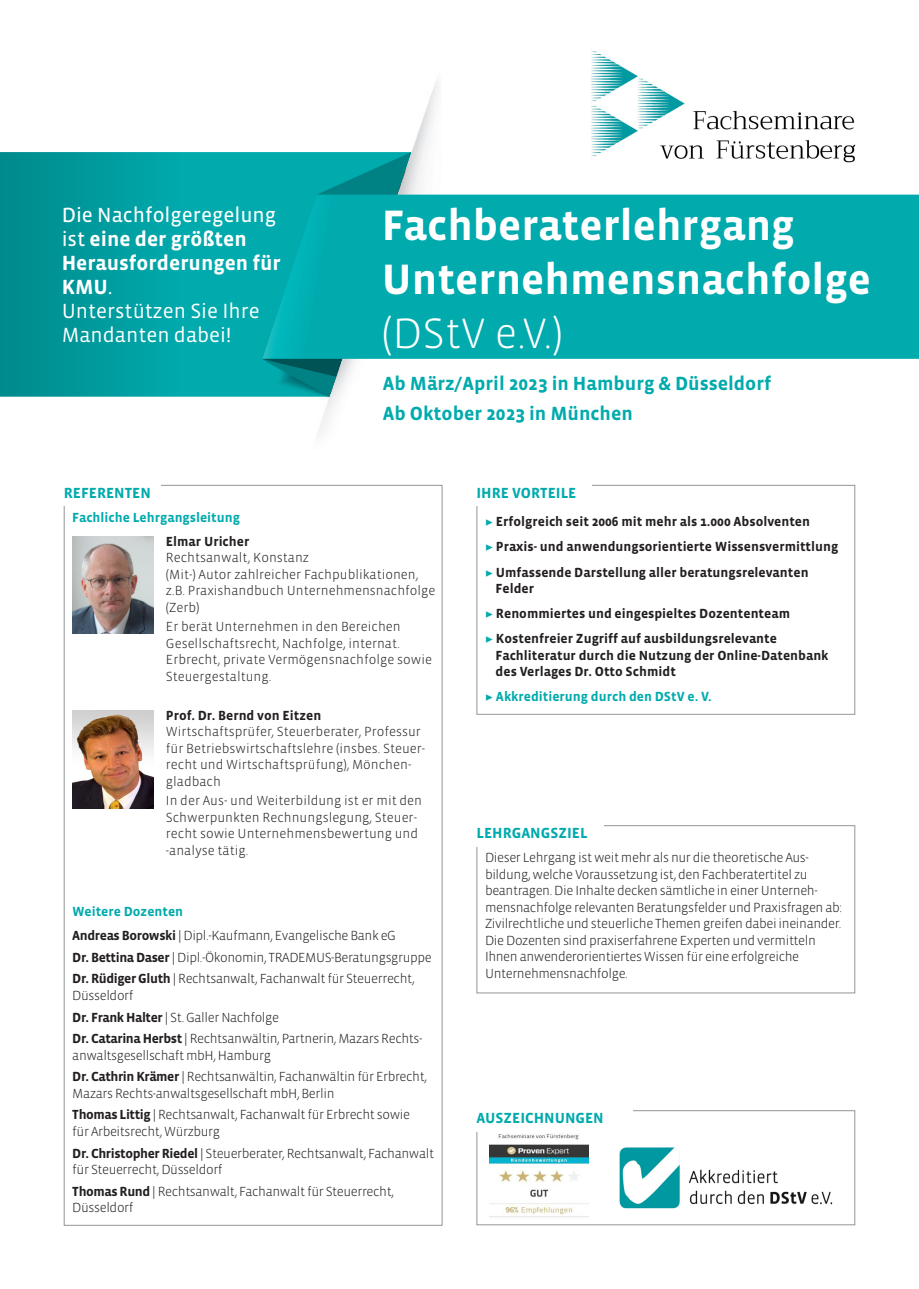
<style>
.page{position:relative;width:919px;height:1289px;background:#fff}
.page>*{position:absolute;margin:0;border:0;box-sizing:border-box;transform-origin:0 0}
.t1{font:700 43.5px/54px "Vista Sans OTCE";color:#fff}
.t2{font:700 21px/24px "Vista Sans OTCE";color:#fff}
.t3{font:700 19.5px/30px "Vista Sans OTCE";color:#00aaad}
.Head_Schrift_geraste{font:700 15px "Vista Sans OTCE";color:#00aaad}
.Head_Schrift_geraste-2{font:300 13.5px/16.5px "Vista Sans OTCE";letter-spacing:-.03em;color:#231f20}
.Bezeichnung_1{font:300 13.5px/16.5px "Vista Sans OTCE";color:#231f20}
.Head_Schrift_geraste-3{font:700 13.5px/16.5px "Vista Sans OTCE";color:#231f20}
.Head_Schrift_geraste-4{font:700 13.5px "Vista Sans OTCE";color:#00aaad}
.Bezeichnung_1-2{font:700 13.5px "Vista Sans OTCE";color:#231f20}
.Name_1{font:700 13.5px "Vista Sans OTCE";color:#231f20}
.s1{font-weight:400}
.s2{font-weight:300}
.s3{font-weight:700}
.s4{font-family:"Minion Pro";font-weight:400;color:#00aaad}
.s5{font-family:"Minion Pro";font-weight:400}
</style>
<div class="page">
<svg style="left:0;top:152px;width:260px;height:244px;background:#009ea0"></svg>
<img style="left:275px;top:80px;width:166px;height:356px">
<img style="left:591px;top:49px;width:264px;height:113px">
<div style="left:411px;top:195px;width:507px;height:164px;background:#00aaad"></div>
<svg style="left:260px;top:152px;width:151px;height:244px;background:#14acaf"></svg>
<div style="left:476px;top:825px;width:379px;height:168px;border:1px solid #939598"></div>
<div style="left:476px;top:485px;width:379px;height:229px;border:1px solid #939598"></div>
<div style="left:472px;top:480px;width:119px;height:26px;background:#fff"></div>
<div style="left:472px;top:821px;width:132px;height:25px;background:#fff"></div>
<div style="left:476px;top:1110px;width:379px;height:115px;border:1px solid #939598"></div>
<div style="left:472px;top:1106px;width:160px;height:25px;background:#fff"></div>
<img style="left:489px;top:1134px;width:99px;height:83px">
<img style="left:619px;top:1147px;width:214px;height:62px">
<img style="left:72px;top:536px;width:81px;height:98px">
<img style="left:72px;top:710px;width:81px;height:98px">
<p class="t2" style="left:62px;top:203px;width:221px"><span class="s1">Die Nachfolgeregelung ist</span> eine der größten<br>Herausforderungen für<br>KMU<span class="s1">.<br></span><span class="s1">Unterstützen Sie Ihre<br>Mandanten dabei</span><span class="s1">!</span></p>
<p class="t1" style="left:382px;top:198px;width:414px">Fachberaterlehrgang</p>
<p class="t1" style="left:382px;top:252px;width:490px">Unternehmensnachfolge <span class="s2">(DStV e.V.)</span></p>
<p class="t3" style="left:383px;top:368px;width:389px">Ab März/April 2023 in Hamburg &amp; Düsseldorf<br>Ab Oktober 2023 in München</p>
<p class="Head_Schrift_geraste" style="left:64px;top:484px;width:89px">REFERENTEN</p>
<p class="Head_Schrift_geraste-4" style="left:72px;top:509px;width:169px">Fachliche Lehrgangsleitung</p>
<p class="Name_1" style="left:166px;top:533px;width:85px">Elmar Uricher</p>
<p class="Bezeichnung_1" style="left:166px;top:549px;width:271px">Rechtsanwalt, Konstanz<br>(Mit-) Autor zahlreicher Fachpublikationen, z.B. Praxishandbuch Unternehmensnachfolge (Zerb)</p>
<p class="Bezeichnung_1" style="left:166px;top:618px;width:267px">Er berät Unternehmen in den Bereichen Gesellschaftsrecht, Nachfolge, internat.<br>Erbrecht, private Vermögensnachfolge sowie Steuergestaltung.</p>
<p class="Bezeichnung_1-2" style="left:166px;top:707px;width:157px">Prof. Dr. Bernd von Eitzen</p>
<p class="Bezeichnung_1" style="left:166px;top:723px;width:261px">Wirtschaftsprüfer, Steuerberater, Professur für Betriebswirtschaftslehre (insbes. Steuer&shy;recht und Wirtschaftsprüfung), Mönchen&shy;gladbach</p>
<p class="Bezeichnung_1" style="left:166px;top:792px;width:257px">In der Aus- und Weiterbildung ist er mit den Schwerpunkten Rechnungslegung, Steuer&shy;recht sowie Unternehmensbewertung und -analyse tätig.</p>
<p class="Head_Schrift_geraste-4" style="left:72px;top:904px;width:112px">Weitere Dozenten</p>
<p class="Head_Schrift_geraste-2" style="left:72px;top:927px;width:325px"><span class="s3">Andreas Borowski</span> | Dipl.-Kaufmann, Evangelische Bank eG</p>
<p class="Head_Schrift_geraste-2" style="left:72px;top:948px;width:361px"><span class="s3">Dr. Bettina Daser</span> | Dipl.-Ökonomin, TRADEMUS-Beratungsgruppe</p>
<p class="Head_Schrift_geraste-2" style="left:72px;top:970px;width:344px"><span class="s3">Dr. Rüdiger Gluth</span> | Rechtsanwalt, Fachanwalt für Steuerrecht,<br>Düsseldorf</p>
<p class="Head_Schrift_geraste-2" style="left:72px;top:1008px;width:208px"><span class="s3">Dr. Frank Halter</span> | St. Galler Nachfolge</p>
<p class="Head_Schrift_geraste-2" style="left:72px;top:1030px;width:351px"><span class="s3">Dr. Catarina Herbst</span> | Rechtsanwältin, Partnerin, Mazars Rechts&shy;anwaltsgesellschaft mbH, Hamburg</p>
<p class="Head_Schrift_geraste-2" style="left:72px;top:1068px;width:356px"><span class="s3">Dr. Cathrin Krämer</span> | Rechtsanwältin, Fachanwältin für Erbrecht,<br>Mazars Rechts-anwaltsgesellschaft mbH, Berlin</p>
<p class="Head_Schrift_geraste-2" style="left:72px;top:1106px;width:339px"><span class="s3">Thomas Littig</span> | Rechtsanwalt, Fachanwalt für Erbrecht sowie für Arbeitsrecht, Würzburg</p>
<p class="Head_Schrift_geraste-2" style="left:72px;top:1144px;width:363px"><span class="s3">Dr. Christopher Riedel</span> | Steuerberater, Rechtsanwalt, Fachanwalt für Steuerrecht, Düsseldorf</p>
<p class="Head_Schrift_geraste-2" style="left:72px;top:1182px;width:323px"><span class="s3">Thomas Rund</span> | Rechtsanwalt, Fachanwalt für Steuerrecht,<br>Düsseldorf</p>
<p class="Head_Schrift_geraste" style="left:476px;top:484px;width:101px">IHRE VORTEILE</p>
<p class="Head_Schrift_geraste-3" style="left:485px;top:513px;width:326px"><span class="s4">▶</span> Erfolgreich seit 2006 mit mehr als 1.000 Absolventen</p>
<p class="Head_Schrift_geraste-3" style="left:485px;top:538px;width:355px"><span class="s4">▶</span> Praxis- und anwendungsorientierte Wissensvermittlung</p>
<p class="Head_Schrift_geraste-3" style="left:495px;top:563px;width:314px;text-indent:-11px"><span class="s4">▶</span> Umfassende Darstellung aller beratungsrelevanten<br>Felder</p>
<p class="Head_Schrift_geraste-3" style="left:485px;top:605px;width:306px"><span class="s4">▶</span> Renommiertes und eingespieltes Dozententeam</p>
<p class="Head_Schrift_geraste-3" style="left:495px;top:630px;width:334px;text-indent:-11px"><span class="s4">▶</span> Kostenfreier Zugriff auf ausbildungsrelevante<br>Fachliteratur durch die Nutzung der Online-Datenbank des Verlages Dr. Otto Schmidt</p>
<p class="Head_Schrift_geraste-4" style="left:485px;top:688px;width:228px"><span class="s5">▶</span> Akkreditierung durch den DStV e. V.</p>
<p class="Head_Schrift_geraste" style="left:476px;top:824px;width:113px">LEHRGANGSZIEL</p>
<p class="Head_Schrift_geraste-2" style="left:485px;top:849px;width:358px">Dieser Lehrgang ist weit mehr als nur die theoretische Aus&shy;bildung, welche Voraussetzung ist, den Fachberatertitel zu beantragen. Die Inhalte decken sämtliche in einer Unterneh&shy;mensnachfolge relevanten Beratungsfelder und Praxisfragen ab:<br>Zivilrechtliche und steuerliche Themen greifen dabei ineinander.<br>Die Dozenten sind praxiserfahrene Experten und vermitteln Ihnen anwenderorientiertes Wissen für eine erfolgreiche Unternehmensnachfolge.</p>
<p class="Head_Schrift_geraste" style="left:476px;top:1109px;width:129px">AUSZEICHNUNGEN</p>
</div>
